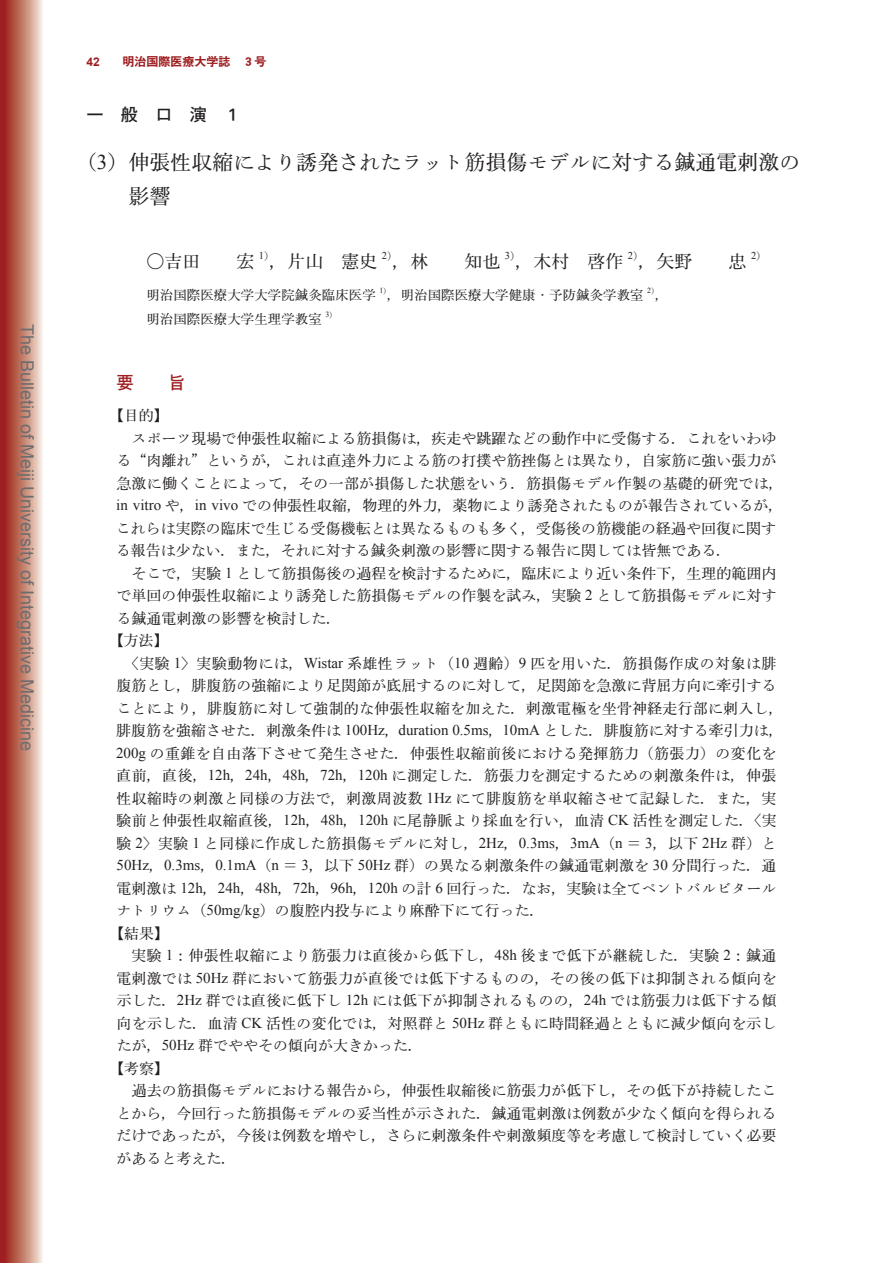
<style>
.page{position:relative;width:893px;height:1263px;background:#fff}
.page>*{position:absolute;margin:0;border:0;box-sizing:border-box;transform-origin:0 0}
.t1{font:500 21px/33.8px "Iwa O Min Pro";color:#231f20}
.t2{font:18px "Arial";color:#6c6d70}
.t3{font:500 18px "Iwa O Min Pro";color:#231f20}
.t4{font:17.25px "Iwa O Go Pro Db";letter-spacing:1em;color:#231f20}
.t5{font:17.25px "Iwa O Go Pro Db";color:#9e1e21}
.t6{font:500 15px "Iwa O Min Pro";color:#231f20}
.t7{font:500 15px "Iwa O Min Pro";letter-spacing:.02em;color:#231f20}
.t8{font:500 15px "Iwa O Min Pro";letter-spacing:.03em;color:#231f20}
.t9{font:500 15px "Iwa O Min Pro";letter-spacing:.025em;color:#231f20}
.t10{font:500 13.5px "Iwa O Min Pro";color:#231f20}
.t11{font:12px "Iwa O Go Pro Eb";color:#9e1e21}
.t12{font:700 12px "Arial";color:#9e1e21}
.t13{font:10.5px "Times New Roman";color:#231f20}
.t14{font:7.8px "Times New Roman";color:#231f20}
.s1{font-family:"Times New Roman";font-weight:400}
.s2{font-family:"Iwa O Min Pro";font-weight:500}
.s3{font-family:"Ryumin Pro";font-weight:300}
</style>
<div class="page">
<svg style="left:0;top:0;width:43px;height:1263px;background:#c37a6e"></svg>
<p class="t2" style="left:39px;top:324px;width:429px;rotate:90deg">The Bulletin of Meiji University of Integrative Medicine</p>
<p class="t12" style="left:86px;top:54px;width:15px">42</p>
<p class="t11" style="left:122px;top:53px;width:145px">明治国際医療大学誌 ３号</p>
<p class="t4" style="left:86px;top:103px;width:157px">一般口演１</p>
<h1 class="t1" style="left:128px;top:145px;width:674px;text-indent:-53px">（<span class="s1">3</span>）伸張性収縮により誘発されたラット筋損傷モデルに対する鍼通電刺激の影響</h1>
<p class="t3" style="left:146px;top:250px;width:55px">○吉田</p>
<p class="t3" style="left:236px;top:250px;width:19px">宏</p>
<p class="t13" style="left:259px;top:248px;width:17px">1<span class="s2">）</span></p>
<p class="t3" style="left:269px;top:250px;width:109px">，片山 憲史</p>
<p class="t13" style="left:382px;top:248px;width:17px">2<span class="s2">）</span></p>
<p class="t3" style="left:392px;top:250px;width:37px">，林</p>
<p class="t3" style="left:464px;top:250px;width:37px">知也</p>
<p class="t13" style="left:505px;top:248px;width:17px">3<span class="s2">）</span></p>
<p class="t3" style="left:515px;top:250px;width:109px">，木村 啓作</p>
<p class="t13" style="left:628px;top:248px;width:17px">2<span class="s2">）</span></p>
<p class="t3" style="left:638px;top:250px;width:55px">，矢野</p>
<p class="t3" style="left:728px;top:250px;width:19px">忠</p>
<p class="t13" style="left:751px;top:248px;width:17px">2<span class="s2">）</span></p>
<p class="t10" style="left:146px;top:286px;width:231px">明治国際医療大学大学院鍼灸臨床医学</p>
<p class="t14" style="left:379px;top:286px;width:13px">1<span class="s2">）</span></p>
<p class="t10" style="left:387px;top:286px;width:258px">，明治国際医療大学健康<span class="s3">・</span>予防鍼灸学教室</p>
<p class="t14" style="left:647px;top:286px;width:13px">2<span class="s2">）</span></p>
<p class="t10" style="left:655px;top:286px;width:15px">，</p>
<p class="t10" style="left:146px;top:310px;width:177px">明治国際医療大学生理学教室</p>
<p class="t14" style="left:325px;top:310px;width:13px">3<span class="s2">）</span></p>
<p class="t5" style="left:116px;top:371px;width:19px">要</p>
<p class="t5" style="left:168px;top:371px;width:19px">旨</p>
<p class="t6" style="left:109px;top:405px;width:61px">【目的】</p>
<p class="t6" style="left:131px;top:428px;width:647px">スポーツ現場で伸張性収縮による筋損傷は，疾走や跳躍などの動作中に受傷する．これをいわゆ</p>
<p class="t6" style="left:116px;top:450px;width:662px">る“肉離れ”というが，これは直達外力による筋の打撲や筋挫傷とは異なり，自家筋に強い張力が</p>
<p class="t6" style="left:116px;top:473px;width:669px">急激に働くことによって，その一部が損傷した状態をいう．筋損傷モデル作製の基礎的研究では，</p>
<p class="t6" style="left:116px;top:495px;width:669px"><span class="s1">in vitro</span> や，<span class="s1">in vivo</span> での伸張性収縮，物理的外力，薬物により誘発されたものが報告されているが，</p>
<p class="t6" style="left:116px;top:518px;width:662px">これらは実際の臨床で生じる受傷機転とは異なるものも多く，受傷後の筋機能の経過や回復に関す</p>
<p class="t6" style="left:116px;top:540px;width:617px">る報告は少ない．また，それに対する鍼灸刺激の影響に関する報告に関しては皆無である．</p>
<p class="t6" style="left:131px;top:563px;width:647px">そこで，実験 <span class="s1">1</span> として筋損傷後の過程を検討するために，臨床により近い条件下，生理的範囲内</p>
<p class="t6" style="left:116px;top:585px;width:662px">で単回の伸張性収縮により誘発した筋損傷モデルの作製を試み，実験 <span class="s1">2</span> として筋損傷モデルに対す</p>
<p class="t6" style="left:116px;top:608px;width:226px">る鍼通電刺激の影響を検討した．</p>
<p class="t6" style="left:109px;top:630px;width:61px">【方法】</p>
<p class="t8" style="left:124px;top:653px;width:654px">〈実験 <span class="s1">1</span>〉実験動物には，<span class="s1">Wistar</span> 系雄性ラット（<span class="s1">10</span> 週齢）<span class="s1">9</span> 匹を用いた．筋損傷作成の対象は腓</p>
<p class="t6" style="left:116px;top:675px;width:661px">腹筋とし，腓腹筋の強縮により足関節が底屈するのに対して，足関節を急激に背屈方向に牽引する</p>
<p class="t6" style="left:116px;top:698px;width:669px">ことにより，腓腹筋に対して強制的な伸張性収縮を加えた．刺激電極を坐骨神経走行部に刺入し，</p>
<p class="t6" style="left:116px;top:720px;width:669px">腓腹筋を強縮させた．刺激条件は <span class="s1">100Hz</span>，<span class="s1">duration 0.5ms</span>，<span class="s1">10mA</span> とした．腓腹筋に対する牽引力は，</p>
<p class="t7" style="left:116px;top:743px;width:662px"><span class="s1">200g</span> の重錐を自由落下させて発生させた．伸張性収縮前後における発揮筋力（筋張力）の変化を</p>
<p class="t8" style="left:116px;top:765px;width:662px">直前，直後，<span class="s1">12h</span>，<span class="s1">24h</span>，<span class="s1">48h</span>，<span class="s1">72h</span>，<span class="s1">120h</span> に測定した．筋張力を測定するための刺激条件は，伸張</p>
<p class="t9" style="left:116px;top:788px;width:662px">性収縮時の刺激と同様の方法で，刺激周波数 <span class="s1">1Hz</span> にて腓腹筋を単収縮させて記録した．また，実</p>
<p class="t6" style="left:116px;top:810px;width:662px">験前と伸張性収縮直後，<span class="s1">12h</span>，<span class="s1">48h</span>，<span class="s1">120h</span> に尾静脈より採血を行い，血清 <span class="s1">CK</span> 活性を測定した．〈実</p>
<p class="t7" style="left:117px;top:833px;width:661px">験 <span class="s1">2</span>〉実験 <span class="s1">1</span> と同様に作成した筋損傷モデルに対し，<span class="s1">2Hz</span>，<span class="s1">0.3ms</span>，<span class="s1">3mA</span>（<span class="s1">n</span> ＝ <span class="s1">3</span>，以下 <span class="s1">2Hz</span> 群）と</p>
<p class="t6" style="left:117px;top:855px;width:661px"><span class="s1">50Hz</span>，<span class="s1">0.3ms</span>，<span class="s1">0.1mA</span>（<span class="s1">n</span> ＝ <span class="s1">3</span>，以下 <span class="s1">50Hz</span> 群）の異なる刺激条件の鍼通電刺激を <span class="s1">30</span> 分間行った．通</p>
<p class="t6" style="left:117px;top:878px;width:661px">電刺激は <span class="s1">12h</span>，<span class="s1">24h</span>，<span class="s1">48h</span>，<span class="s1">72h</span>，<span class="s1">96h</span>，<span class="s1">120h</span> の計 <span class="s1">6</span> 回行った．なお，実験は全てペントバルビタール</p>
<p class="t6" style="left:117px;top:900px;width:430px">ナトリウム（<span class="s1">50mg/kg</span>）の腹腔内投与により麻酔下にて行った．</p>
<p class="t6" style="left:109px;top:923px;width:61px">【結果】</p>
<p class="t7" style="left:132px;top:945px;width:646px">実験 <span class="s1">1</span>：伸張性収縮により筋張力は直後から低下し，<span class="s1">48h</span> 後まで低下が継続した．実験 <span class="s1">2</span>：鍼通</p>
<p class="t6" style="left:116px;top:968px;width:662px">電刺激では <span class="s1">50Hz</span> 群において筋張力が直後では低下するものの，その後の低下は抑制される傾向を</p>
<p class="t6" style="left:117px;top:990px;width:661px">示した．<span class="s1">2Hz</span> 群では直後に低下し <span class="s1">12h</span> には低下が抑制されるものの，<span class="s1">24h</span> では筋張力は低下する傾</p>
<p class="t6" style="left:117px;top:1013px;width:662px">向を示した．血清 <span class="s1">CK</span> 活性の変化では，対照群と <span class="s1">50Hz</span> 群ともに時間経過とともに減少傾向を示し</p>
<p class="t6" style="left:117px;top:1035px;width:308px">たが，<span class="s1">50Hz</span> 群でややその傾向が大きかった．</p>
<p class="t6" style="left:109px;top:1058px;width:61px">【考察】</p>
<p class="t6" style="left:132px;top:1080px;width:646px">過去の筋損傷モデルにおける報告から，伸張性収縮後に筋張力が低下し，その低下が持続したこ</p>
<p class="t6" style="left:116px;top:1103px;width:662px">とから，今回行った筋損傷モデルの妥当性が示された．鍼通電刺激は例数が少なく傾向を得られる</p>
<p class="t6" style="left:116px;top:1125px;width:662px">だけであったが，今後は例数を増やし，さらに刺激条件や刺激頻度等を考慮して検討していく必要</p>
<p class="t6" style="left:116px;top:1148px;width:121px">があると考えた．</p>
</div>
